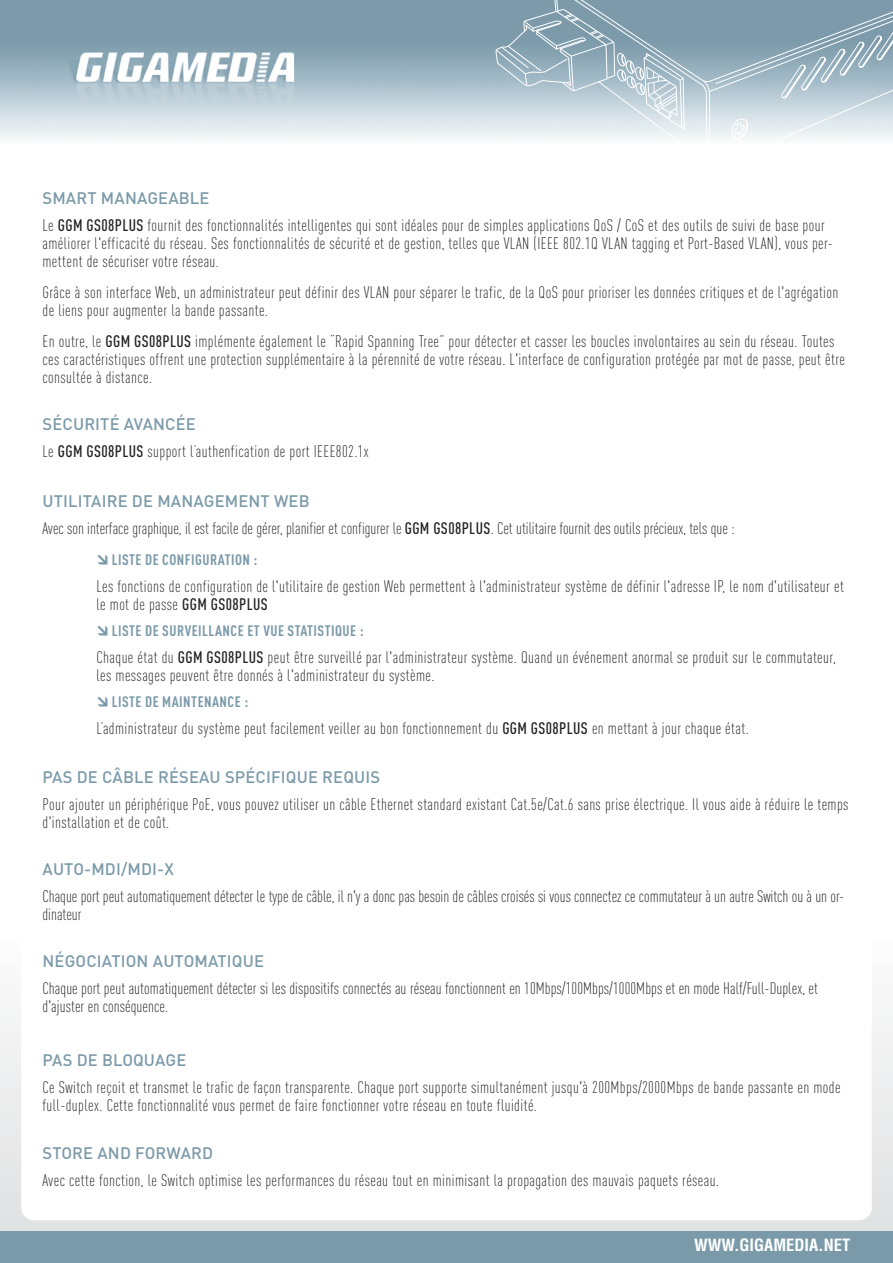
<style>
.page{position:relative;width:893px;height:1263px;background:#fff}
.page>*{position:absolute;margin:0;border:0;box-sizing:border-box;transform-origin:0 0}
.t1{font:300 condensed 16.5px/18px "DINOT";letter-spacing:.025em;color:#231f20}
.t2{font:300 condensed 16.5px/18px "DINOT";color:#231f20}
.t3{font:300 condensed 16.5px/18px "DINOT";letter-spacing:.005em;color:#231f20}
.t4{font:500 16.5px "DIN";letter-spacing:.01em;color:#7b9aa9}
.t5{font:700 condensed 16.5px "Helvetica";color:#fff}
.t6{font:700 condensed 15px "DINOT";letter-spacing:.035em;color:#7b9aa9}
.s1{font-weight:500}
</style>
<div class="page">
<svg style="left:0;top:1010px;width:892px;height:221px"></svg>
<div style="left:0;top:1231px;width:892px;height:32px;background:#7b9aa9"></div>
<img style="left:0;top:0;width:496px;height:139px">
<div style="left:21px;top:267px;width:851px;height:953px;background:#fff;border-radius:13px"></div>
<svg style="left:496px;top:0;width:396px;height:139px"></svg>
<p class="t4" style="left:43px;top:193px;width:168px">SMART MANAGEABLE</p>
<p class="t1" style="left:43px;top:218px;width:791px">Le <span class="s1">GGM GS08PLUS</span> fournit des fonctionnalités intelligentes qui sont idéales pour de simples applications QoS / CoS et des outils de suivi de base pour améliorer l'efficacité du réseau. Ses fonctionnalités de sécurité et de gestion, telles que VLAN (IEEE 802.1Q VLAN tagging et Port-Based VLAN), vous per&shy;mettent de sécuriser votre réseau.</p>
<p class="t1" style="left:43px;top:285px;width:797px">Grâce à son interface Web, un administrateur peut définir des VLAN pour séparer le trafic, de la QoS pour prioriser les données critiques et de l'agrégation de liens pour augmenter la bande passante.</p>
<p class="t1" style="left:43px;top:334px;width:804px">En outre, le <span class="s1">GGM GS08PLUS</span> implémente également le “Rapid Spanning Tree” pour détecter et casser les boucles involontaires au sein du réseau. Toutes ces caractéristiques offrent une protection supplémentaire à la pérennité de votre réseau. L'interface de configuration protégée par mot de passe, peut être consultée à distance.</p>
<p class="t4" style="left:43px;top:418px;width:155px">SÉCURITÉ AVANCÉE</p>
<p class="t1" style="left:43px;top:444px;width:328px">Le <span class="s1">GGM GS08PLUS</span> support l’authenfication de port IEEE802.1x</p>
<p class="t4" style="left:43px;top:496px;width:269px">UTILITAIRE DE MANAGEMENT WEB</p>
<p class="t2" style="left:43px;top:521px;width:694px">Avec son interface graphique, il est facile de gérer, planifier et configurer le <span class="s1">GGM GS08PLUS</span>. Cet utilitaire fournit des outils précieux, tels que :</p>
<p class="t6" style="left:112px;top:551px;width:147px">LISTE DE CONFIGURATION :</p>
<p class="t1" style="left:97px;top:579px;width:749px">Les fonctions de configuration de l'utilitaire de gestion Web permettent à l'administrateur système de définir l'adresse IP, le nom d'utilisateur et le mot de passe <span class="s1">GGM GS08PLUS</span></p>
<p class="t6" style="left:112px;top:622px;width:253px">LISTE DE SURVEILLANCE ET VUE STATISTIQUE :</p>
<p class="t1" style="left:97px;top:650px;width:741px">Chaque état du <span class="s1">GGM GS08PLUS</span> peut être surveillé par l'administrateur système. Quand un événement anormal se produit sur le commutateur, les messages peuvent être donnés à l'administrateur du système.</p>
<p class="t6" style="left:112px;top:693px;width:138px">LISTE DE MAINTENANCE :</p>
<p class="t1" style="left:97px;top:721px;width:654px">L’administrateur du système peut facilement veiller au bon fonctionnement du <span class="s1">GGM GS08PLUS</span> en mettant à jour chaque état.</p>
<p class="t4" style="left:43px;top:771px;width:339px">PAS DE CÂBLE RÉSEAU SPÉCIFIQUE REQUIS</p>
<p class="t1" style="left:43px;top:797px;width:807px">Pour ajouter un périphérique PoE, vous pouvez utiliser un câble Ethernet standard existant Cat.5e/Cat.6 sans prise électrique. Il vous aide à réduire le temps d'installation et de coût.</p>
<p class="t4" style="left:43px;top:863px;width:133px">AUTO-MDI/MDI-X</p>
<p class="t2" style="left:43px;top:889px;width:803px">Chaque port peut automatiquement détecter le type de câble, il n'y a donc pas besoin de câbles croisés si vous connectez ce commutateur à un autre Switch ou à un or&shy;dinateur</p>
<p class="t4" style="left:43px;top:955px;width:223px">NÉGOCIATION AUTOMATIQUE</p>
<p class="t3" style="left:43px;top:981px;width:777px">Chaque port peut automatiquement détecter si les dispositifs connectés au réseau fonctionnent en 10Mbps/100Mbps/1000Mbps et en mode Half/Full-Duplex, et d'ajuster en conséquence.</p>
<p class="t4" style="left:43px;top:1055px;width:145px">PAS DE BLOQUAGE</p>
<p class="t1" style="left:43px;top:1080px;width:799px">Ce Switch reçoit et transmet le trafic de façon transparente. Chaque port supporte simultanément jusqu'à 200Mbps/2000Mbps de bande passante en mode full-duplex. Cette fonctionnalité vous permet de faire fonctionner votre réseau en toute fluidité.</p>
<p class="t4" style="left:43px;top:1147px;width:172px">STORE AND FORWARD</p>
<p class="t1" style="left:43px;top:1173px;width:678px">Avec cette fonction, le Switch optimise les performances du réseau tout en minimisant la propagation des mauvais paquets réseau.</p>
<p class="t5" style="left:694px;top:1237px;width:158px">WWW.GIGAMEDIA.NET</p>
</div>
